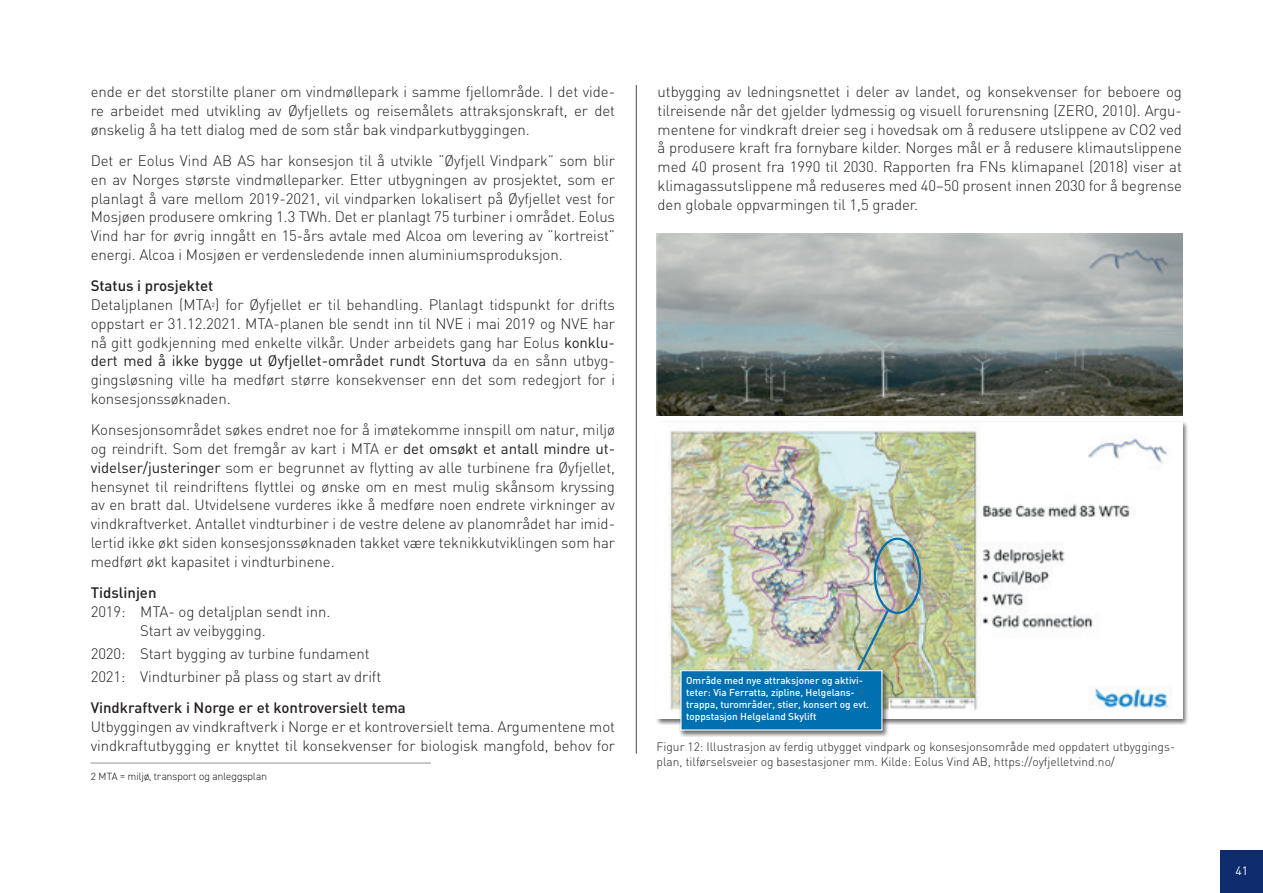
<style>
.page{position:relative;width:1263px;height:893px;background:#fff}
.page>*{position:absolute;margin:0;border:0;box-sizing:border-box;transform-origin:0 0}
.t1{font:300 15px/18.8px "DIN";letter-spacing:-.005em;color:#231f20;text-align:justify}
.t2{font:500 15px "DIN";color:#231f20}
.t3{font:300 12px/14.4px "DIN";color:#231f20}
.t4{font:12px "DIN";color:#fff}
.t5{font:300 10.5px "DIN2014";letter-spacing:.01em;color:#231f20}
.t6{font:500 9.9px/11.9px "DIN";color:#fff}
.t7{font:300 6.15px "DIN2014";color:#231f20}
.s1{font-weight:400}
</style>
<div class="page">
<div style="left:1220px;top:850px;width:43px;height:43px;background:#0d2b6d"></div>
<hr style="left:91px;top:763px;width:340px;height:1px;background:#939598">
<hr style="left:636px;top:85px;width:1px;height:669px;background:#6f6d6e">
<img style="left:657px;top:233px;width:525px;height:183px">
<div style="left:655px;top:420px;width:533px;height:305px;background:#231f20;opacity:.65"></div>
<img style="left:657px;top:422px;width:525px;height:297px">
<div style="left:874px;top:538px;width:47px;height:76px;border:2px solid #0070b0;border-radius:50%"></div>
<svg style="left:853px;top:608px;width:38px;height:70px;background:#aeba9b"></svg>
<div style="left:678px;top:668px;width:211px;height:69px;background:#231f20;opacity:.65"></div>
<div style="left:681px;top:671px;width:201px;height:59px;background:#0070b0"></div>
<div style="left:680px;top:670px;width:202px;height:60px;border:1px solid #fff"></div>
<p class="t1" style="left:91px;top:82px;width:526px">ende er det storstilte planer om vindmøllepark i samme fjellområde. I det vide&shy;re arbeidet med utvikling av Øyfjellets og reisemålets attraksjonskraft, er det ønskelig å ha tett dialog med de som står bak vindparkutbyggingen.</p>
<p class="t1" style="left:91px;top:151px;width:526px">Det er Eolus Vind AB AS har konsesjon til å utvikle ”Øyfjell Vindpark” som blir en av Norges største vindmølleparker. Etter utbygningen av prosjektet, som er planlagt å vare mellom 2019-2021, vil vindparken lokalisert på Øyfjellet vest for Mosjøen produsere omkring 1.3 TWh. Det er planlagt 75 turbiner i området. Eolus Vind har for øvrig inngått en 15-års avtale med Alcoa om levering av ”kortreist” energi. Alcoa i Mosjøen er verdensledende innen aluminiumsproduksjon.</p>
<p class="t2" style="left:91px;top:276px;width:124px">Status i prosjektet</p>
<p class="t1" style="left:91px;top:295px;width:526px">Detaljplanen (MTA ) for Øyfjellet er til behandling. Planlagt tidspunkt for drifts</p>
<p class="t7" style="left:212px;top:301px;width:4px">2</p>
<p class="t1" style="left:91px;top:314px;width:526px">oppstart er 31.12.2021. MTA-planen ble sendt inn til NVE i mai 2019 og NVE har nå gitt godkjenning med enkelte vilkår. Under arbeidets gang har Eolus <span class="s1">konklu&shy;dert med å ikke bygge ut Øyfjellet-området rundt Stortuva</span> da en sånn utbyg&shy;gingsløsning ville ha medført større konsekvenser enn det som redegjort for i konsesjonssøknaden.</p>
<p class="t1" style="left:91px;top:420px;width:526px">Konsesjonsområdet søkes endret noe for å imøtekomme innspill om natur, miljø og reindrift. Som det fremgår av kart i MTA er <span class="s1">det omsøkt et antall mindre ut&shy;videlser/justeringer</span> som er begrunnet av flytting av alle turbinene fra Øyfjellet, hensynet til reindriftens flyttlei og ønske om en mest mulig skånsom kryssing av en bratt dal. Utvidelsene vurderes ikke å medføre noen endrete virkninger av vindkraftverket. Antallet vindturbiner i de vestre delene av planområdet har imid&shy;lertid ikke økt siden konsesjonssøknaden takket være teknikkutviklingen som har medført økt kapasitet i vindturbinene.</p>
<p class="t2" style="left:91px;top:583px;width:67px">Tidslinjen</p>
<p class="t1" style="left:140px;top:602px;width:192px;text-indent:-50px">2019: MTA- og detaljplan sendt inn.<br>Start av veibygging.</p>
<p class="t1" style="left:91px;top:642px;width:292px;line-height:23px">2020: Start bygging av turbine fundament<br>2021: Vindturbiner på plass og start av drift</p>
<p class="t2" style="left:91px;top:698px;width:317px">Vindkraftverk i Norge er et kontroversielt tema</p>
<p class="t1" style="left:91px;top:717px;width:526px">Utbyggingen av vindkraftverk i Norge er et kontroversielt tema. Argumentene mot vindkraftutbygging er knyttet til konsekvenser for biologisk mangfold, behov for</p>
<p class="t5" style="left:91px;top:770px;width:178px">2 MTA = miljø, transport og anleggsplan</p>
<p class="t1" style="left:657px;top:82px;width:526px">utbygging av ledningsnettet i deler av landet, og konsekvenser for beboere og tilreisende når det gjelder lydmessig og visuell forurensning (ZERO, 2010). Argu&shy;mentene for vindkraft dreier seg i hovedsak om å redusere utslippene av CO2 ved å produsere kraft fra fornybare kilder. Norges mål er å redusere klimautslippene med 40 prosent fra 1990 til 2030. Rapporten fra FNs klimapanel (2018) viser at klimagassutslippene må reduseres med 40–50 prosent innen 2030 for å begrense den globale oppvarmingen til 1,5 grader.</p>
<p class="t6" style="left:686px;top:674px;width:184px">Område med nye attraksjoner og aktivi&shy;teter: Via Ferratta, zipline, Helgelans&shy;trappa, turområder, stier, konsert og evt. toppstasjon Helgeland Skylift</p>
<p class="t3" style="left:657px;top:739px;width:520px">Figur 12: Illustrasjon av ferdig utbygget vindpark og konsesjonsområde med oppdatert utbyggings&shy;plan, tilførselsveier og basestasjoner mm. Kilde: Eolus Vind AB, https://oyfjelletvind.no/</p>
<p class="t4" style="left:1235px;top:863px;width:14px">41</p>
</div>
